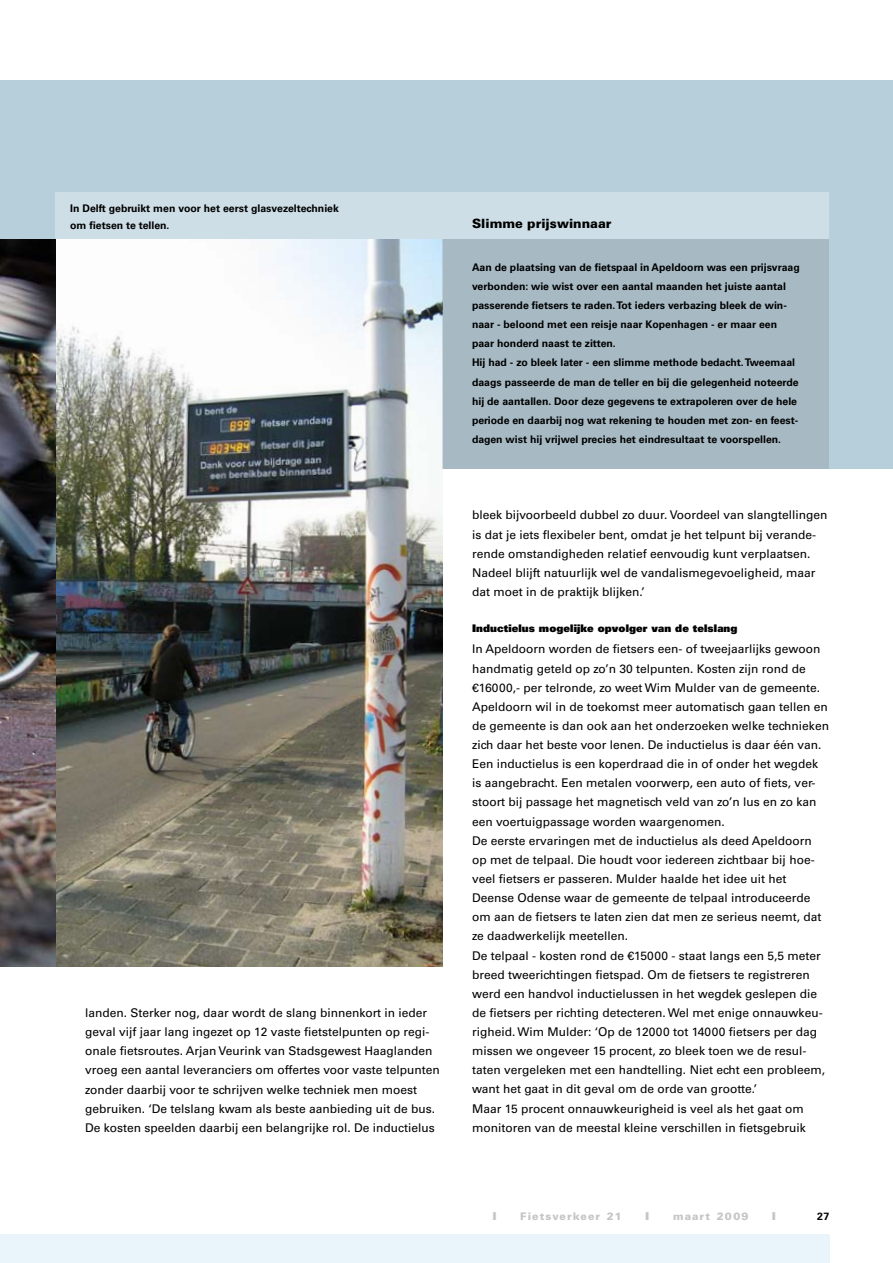
<style>
.page{position:relative;width:893px;height:1263px;background:#fff}
.page>*{position:absolute;margin:0;border:0;box-sizing:border-box;transform-origin:0 0}
.t1{font:900 12.75px "Univers LT";color:#000}
.t2{font:12px/19.2px "Univers LT";color:#000}
.t3{font:900 10.8px "Univers LT";color:#c3c5c7;scale:1.2 1}
.t4{font:700 10.5px/19.2px "Univers LT";color:#000}
.t5{font:900 10.5px "Univers";letter-spacing:.01em;color:#000}
.t6{font:900 10.5px "Univers LT";letter-spacing:.1em;color:#c3c5c7}
</style>
<div class="page">
<div style="left:0;top:80px;width:893px;height:389px;background:#b7cfdb"></div>
<img style="left:0;top:239px;width:442px;height:727px">
<div style="left:0;top:1234px;width:829px;height:29px;background:#eaf4fb"></div>
<div style="left:55px;top:193px;width:774px;height:46px;background:#cedee6"></div>
<div style="left:442px;top:239px;width:387px;height:230px;background:#a7bac4"></div>
<p class="t4" style="left:70px;top:200px;width:270px;line-height:16.5px">In Delft gebruikt men voor het eerst glasvezeltechniek om fietsen te tellen.</p>
<p class="t2" style="left:85px;top:1003px;width:356px">landen. Sterker nog, daar wordt de slang binnenkort in ieder geval vijf jaar lang ingezet op 12 vaste fietstelpunten op regi&shy;onale fietsroutes. Arjan Veurink van Stadsgewest Haaglanden vroeg een aantal leveranciers om offertes voor vaste telpunten zonder daarbij voor te schrijven welke techniek men moest gebruiken. ‘De telslang kwam als beste aanbieding uit de bus.<br>De kosten speelden daarbij een belangrijke rol. De inductielus</p>
<p class="t1" style="left:472px;top:215px;width:141px">Slimme prijswinnaar</p>
<p class="t4" style="left:472px;top:257px;width:329px">Aan de plaatsing van de fietspaal in Apeldoorn was een prijsvraag verbonden: wie wist over een aantal maanden het juiste aantal passerende fietsers te raden. Tot ieders verbazing bleek de win&shy;naar - beloond met een reisje naar Kopenhagen - er maar een paar honderd naast te zitten.<br>Hij had - zo bleek later - een slimme methode bedacht. Tweemaal daags passeerde de man de teller en bij die gelegenheid noteerde hij de aantallen. Door deze gegevens te extrapoleren over de hele periode en daarbij nog wat rekening te houden met zon- en feest&shy;dagen wist hij vrijwel precies het eindresultaat te voorspellen.</p>
<p class="t2" style="left:472px;top:506px;width:357px">bleek bijvoorbeeld dubbel zo duur. Voordeel van slangtellingen is dat je iets flexibeler bent, omdat je het telpunt bij verande&shy;rende omstandigheden relatief eenvoudig kunt verplaatsen.<br>Nadeel blijft natuurlijk wel de vandalismegevoeligheid, maar dat moet in de praktijk blijken.’</p>
<p class="t5" style="left:472px;top:621px;width:267px">Inductielus mogelijke opvolger van de telslang</p>
<p class="t2" style="left:472px;top:640px;width:359px">In Apeldoorn worden de fietsers een- of tweejaarlijks gewoon handmatig geteld op zo’n 30 telpunten. Kosten zijn rond de €16000,- per telronde, zo weet Wim Mulder van de gemeente.<br>Apeldoorn wil in de toekomst meer automatisch gaan tellen en de gemeente is dan ook aan het onderzoeken welke technieken zich daar het beste voor lenen. De inductielus is daar één van.<br>Een inductielus is een koperdraad die in of onder het wegdek is aangebracht. Een metalen voorwerp, een auto of fiets, ver&shy;stoort bij passage het magnetisch veld van zo’n lus en zo kan een voertuigpassage worden waargenomen.<br>De eerste ervaringen met de inductielus als deed Apeldoorn op met de telpaal. Die houdt voor iedereen zichtbaar bij hoe&shy;veel fietsers er passeren. Mulder haalde het idee uit het Deense Odense waar de gemeente de telpaal introduceerde om aan de fietsers te laten zien dat men ze serieus neemt, dat ze daadwerkelijk meetellen.<br>De telpaal - kosten rond de €15000 - staat langs een 5,5 meter breed tweerichtingen fietspad. Om de fietsers te registreren werd een handvol inductielussen in het wegdek geslepen die de fietsers per richting detecteren. Wel met enige onnauwkeu&shy;righeid. Wim Mulder: ‘Op de 12000 tot 14000 fietsers per dag missen we ongeveer 15 procent, zo bleek toen we de resul&shy;taten vergeleken met een handtelling. Niet echt een probleem, want het gaat in dit geval om de orde van grootte.’<br>Maar 15 procent onnauwkeurigheid is veel als het gaat om monitoren van de meestal kleine verschillen in fietsgebruik</p>
<p class="t3" style="left:492px;top:1209px;width:5px">I</p>
<p class="t6" style="left:520px;top:1209px;width:103px">Fietsverkeer 21</p>
<p class="t3" style="left:645px;top:1209px;width:5px">I</p>
<p class="t6" style="left:673px;top:1209px;width:77px">maart 2009</p>
<p class="t3" style="left:772px;top:1209px;width:5px">I</p>
<p class="t4" style="left:817px;top:1206px;width:14px">27</p>
</div>
